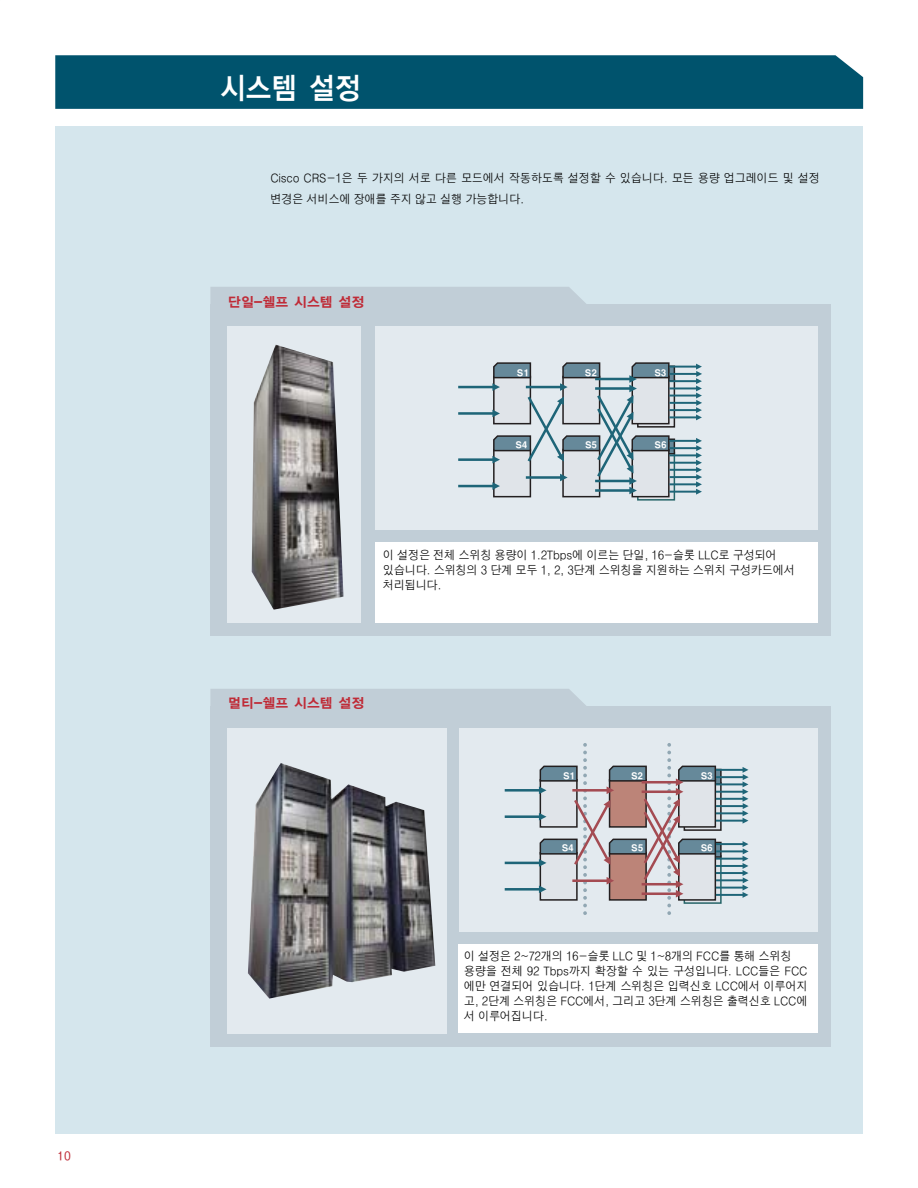
<style>
.page{position:relative;width:918px;height:1188px;background:#fff}
.page>*{position:absolute;margin:0;border:0;box-sizing:border-box;transform-origin:0 0}
.t1{font:30px "YGO14";color:#fff;scale:.9 1}
.t2{font:13.5px "YGO15";letter-spacing:-.055em;color:#bf2b37}
.t3{font:500 12px/15px "HY Go Thic";letter-spacing:-.04em;color:#000;scale:.95 1}
.t4{font:700 12px "HY Go Thic";color:#bf2b37}
.t5{font:9px "HY Go Thic Extra";letter-spacing:-.03em;color:#fff}
</style>
<div class="page">
<div style="left:55px;top:55px;width:808px;height:54px;background:#00536d"></div>
<div style="left:55px;top:126px;width:808px;height:1008px;background:#d5e6ed"></div>
<div style="left:210px;top:304px;width:621px;height:331px;background:#c1ced7"></div>
<div style="left:210px;top:287px;width:376px;height:17px;background:#c1ced7"></div>
<div style="left:375px;top:326px;width:443px;height:204px;background:#e3eaef"></div>
<div style="left:376px;top:542px;width:442px;height:81px;background:#fff"></div>
<div style="left:227px;top:326px;width:134px;height:297px;background:#e3eaef"></div>
<div style="left:210px;top:706px;width:621px;height:341px;background:#c1ced7"></div>
<div style="left:460px;top:728px;width:358px;height:204px;background:#e3eaef"></div>
<div style="left:459px;top:944px;width:359px;height:88px;background:#fff"></div>
<div style="left:227px;top:728px;width:220px;height:305px;background:#e3eaef"></div>
<svg style="left:640px;top:497px;width:30px;height:1px"></svg>
<div style="left:637px;top:452px;width:38px;height:49px;border:2px solid #266568"></div>
<div style="left:493px;top:449px;width:38px;height:48px;border:2px solid #231f20"></div>
<div style="left:562px;top:449px;width:38px;height:48px;border:2px solid #231f20"></div>
<div style="left:632px;top:449px;width:38px;height:48px;border:2px solid #231f20"></div>
<svg style="left:458px;top:362px;width:244px;height:133px"></svg>
<svg style="left:210px;top:689px;width:539px;height:224px"></svg>
<img style="left:252px;top:345px;width:92px;height:265px">
<img style="left:248px;top:763px;width:187px;height:236px">
<p class="t4" style="left:57px;top:1151px;width:16px">10</p>
<h1 class="t1" style="left:219px;top:75px;width:159px">시스템 설정</h1>
<p class="t3" style="left:270px;top:168px;width:580px;line-height:21px">Cisco CRS-1은 두 가지의 서로 다른 모드에서 작동하도록 설정할 수 있습니다. 모든 용량 업그레이드 및 설정 변경은 서비스에 장애를 주지 않고 실행 가능합니다.</p>
<p class="t2" style="left:228px;top:295px;width:138px">단일-쉘프 시스템 설정</p>
<p class="t5" style="left:517px;top:369px;width:14px">S1</p>
<p class="t5" style="left:585px;top:369px;width:14px">S2</p>
<p class="t5" style="left:655px;top:369px;width:14px">S3</p>
<p class="t5" style="left:516px;top:441px;width:14px">S4</p>
<p class="t5" style="left:585px;top:441px;width:14px">S5</p>
<p class="t5" style="left:655px;top:441px;width:14px">S6</p>
<p class="t3" style="left:383px;top:548px;width:435px">이 설정은 전체 스위칭 용량이 1.2Tbps에 이르는 단일, 16-슬롯 LLC로 구성되어 있습니다. 스위칭의 3 단계 모두 1, 2, 3단계 스위칭을 지원하는 스위치 구성카드에서 처리됩니다.</p>
<p class="t2" style="left:228px;top:697px;width:138px">멀티-쉘프 시스템 설정</p>
<p class="t5" style="left:563px;top:772px;width:14px">S1</p>
<p class="t5" style="left:631px;top:772px;width:14px">S2</p>
<p class="t5" style="left:701px;top:772px;width:14px">S3</p>
<p class="t5" style="left:562px;top:844px;width:14px">S4</p>
<p class="t5" style="left:631px;top:844px;width:14px">S5</p>
<p class="t5" style="left:701px;top:844px;width:14px">S6</p>
<p class="t3" style="left:464px;top:950px;width:364px">이 설정은 2~72개의 16-슬롯 LLC 및 1~8개의 FCC를 통해 스위칭 용량을 전체 92 Tbps까지 확장할 수 있는 구성입니다. LCC들은 FCC 에만 연결되어 있습니다. 1단계 스위칭은 입력신호 LCC에서 이루어지 고, 2단계 스위칭은 FCC에서, 그리고 3단계 스위칭은 출력신호 LCC에 서 이루어집니다.</p>
</div>
